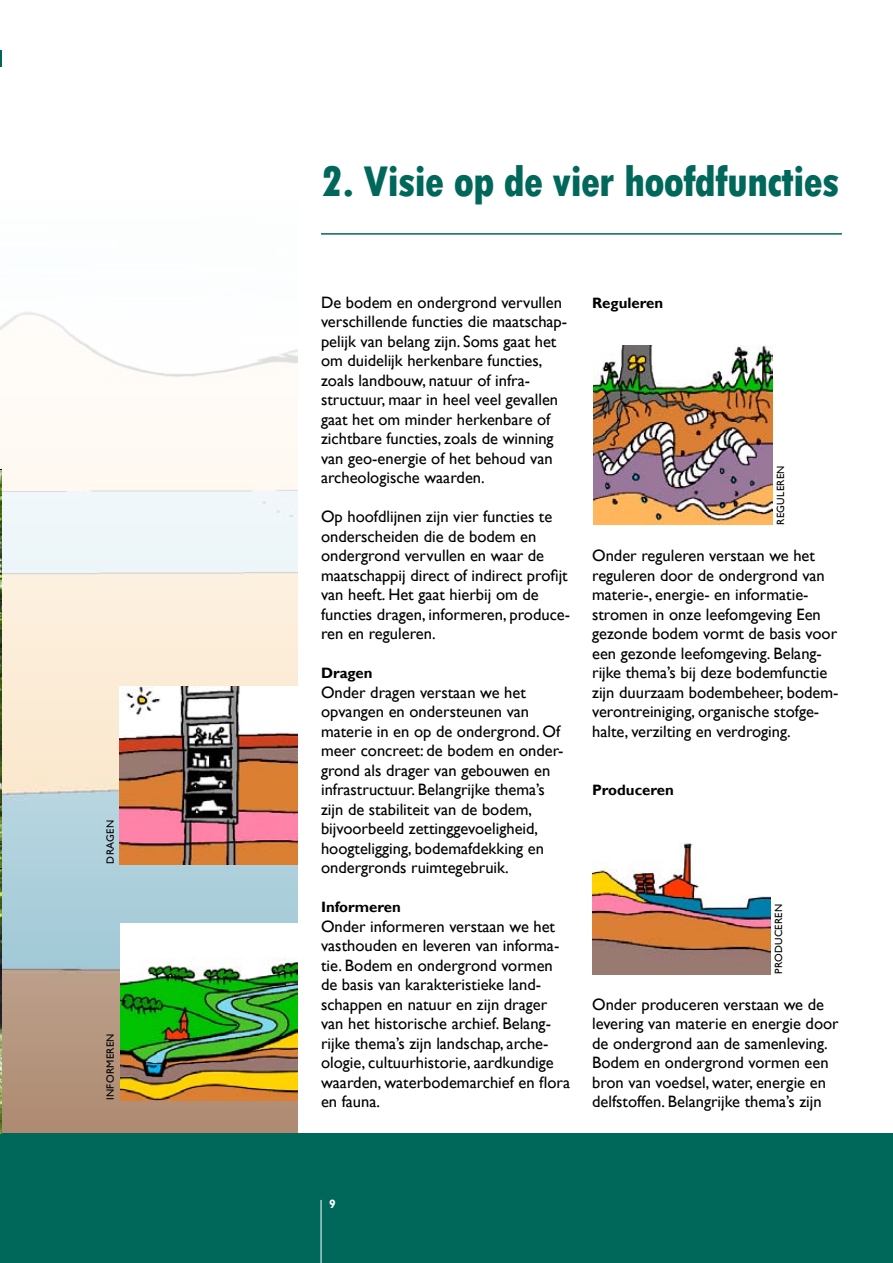
<style>
.page{position:relative;width:893px;height:1263px;background:#fff}
.page>*{position:absolute;margin:0;border:0;box-sizing:border-box;transform-origin:0 0}
.t1{font:800 condensed 45px "Tw Cen";letter-spacing:-.02em;color:#00685b}
.t2{font:16.5px/19.5px "Gill Sans";color:#000}
.t3{font:700 15px "Gill Sans";color:#000}
.t4{font:700 12px "Gill Sans";color:#fff}
.t5{font:10.5px "Gill Sans";color:#000}
</style>
<div class="page">
<img style="left:0;top:50px;width:298px;height:1083px">
<svg style="left:0;top:51px;width:1px;height:16px"></svg>
<div style="left:0;top:1133px;width:893px;height:130px;background:#00685b"></div>
<img style="left:119px;top:686px;width:179px;height:178px">
<img style="left:593px;top:345px;width:179px;height:180px">
<img style="left:121px;top:923px;width:177px;height:177px">
<img style="left:592px;top:843px;width:178px;height:131px">
<hr style="left:321px;top:233px;width:521px;height:2px;background:#00685b">
<img style="left:0;top:470px;width:1px;height:663px">
<hr style="left:321px;top:1200px;width:1px;height:63px;background:#fff">
<p class="t5" style="left:104px;top:864px;width:44px;rotate:-90deg">dragen</p>
<p class="t5" style="left:104px;top:1100px;width:26px;rotate:-90deg">informeren</p>
<h1 class="t1" style="left:321px;top:155px;width:520px">2. Visie op de vier hoofdfuncties</h1>
<p class="t2" style="left:321px;top:293px;width:247px">De bodem en ondergrond vervullen verschillende functies die maatschap&shy;pelijk van belang zijn. Soms gaat het om duidelijk herkenbare functies, zoals landbouw, natuur of infra&shy;structuur, maar in heel veel gevallen gaat het om minder herkenbare of zichtbare functies, zoals de winning van geo-energie of het behoud van archeologische waarden.</p>
<p class="t2" style="left:321px;top:507px;width:251px">Op hoofdlijnen zijn vier functies te onderscheiden die de bodem en ondergrond vervullen en waar de maatschappij direct of indirect profijt van heeft. Het gaat hierbij om de functies dragen, informeren, produce&shy;ren en reguleren.</p>
<p class="t3" style="left:321px;top:664px;width:53px">Dragen</p>
<p class="t2" style="left:321px;top:683px;width:244px">Onder dragen verstaan we het opvangen en ondersteunen van materie in en op de ondergrond. Of meer concreet: de bodem en onder&shy;grond als drager van gebouwen en infrastructuur. Belangrijke thema’s zijn de stabiliteit van de bodem, bijvoorbeeld zettinggevoeligheid, hoogteligging, bodemafdekking en ondergronds ruimtegebruik.</p>
<p class="t3" style="left:321px;top:898px;width:81px">I nformeren</p>
<p class="t2" style="left:321px;top:917px;width:251px">Onder informeren verstaan we het vasthouden en leveren van informa&shy;tie. Bodem en ondergrond vormen de basis van karakteristieke land&shy;schappen en natuur en zijn drager van het historische archief. Belang&shy;rijke thema’s zijn landschap, arche&shy;ologie, cultuurhistorie, aardkundige waarden, waterbodemarchief en flora en fauna.</p>
<p class="t3" style="left:592px;top:293px;width:73px">Reguleren</p>
<p class="t5" style="left:774px;top:525px;width:59px;rotate:-90deg">reguleren</p>
<p class="t2" style="left:592px;top:546px;width:248px">Onder reguleren verstaan we het reguleren door de ondergrond van materie-, energie- en informatie&shy;stromen in onze leefomgeving Een gezonde bodem vormt de basis voor een gezonde leefomgeving. Belang&shy;rijke thema’s bij deze bodemfunctie zijn duurzaam bodembeheer, bodem&shy;verontreiniging, organische stofge&shy;halte, verzilting en verdroging.</p>
<p class="t3" style="left:592px;top:781px;width:83px">Produceren</p>
<p class="t5" style="left:772px;top:974px;width:70px;rotate:-90deg">produceren</p>
<p class="t2" style="left:592px;top:995px;width:248px">Onder produceren verstaan we de levering van materie en energie door de ondergrond aan de samenleving.<br>Bodem en ondergrond vormen een bron van voedsel, water, energie en delfstoffen. Belangrijke thema’s zijn</p>
<p class="t4" style="left:329px;top:1197px;width:8px">9</p>
</div>
